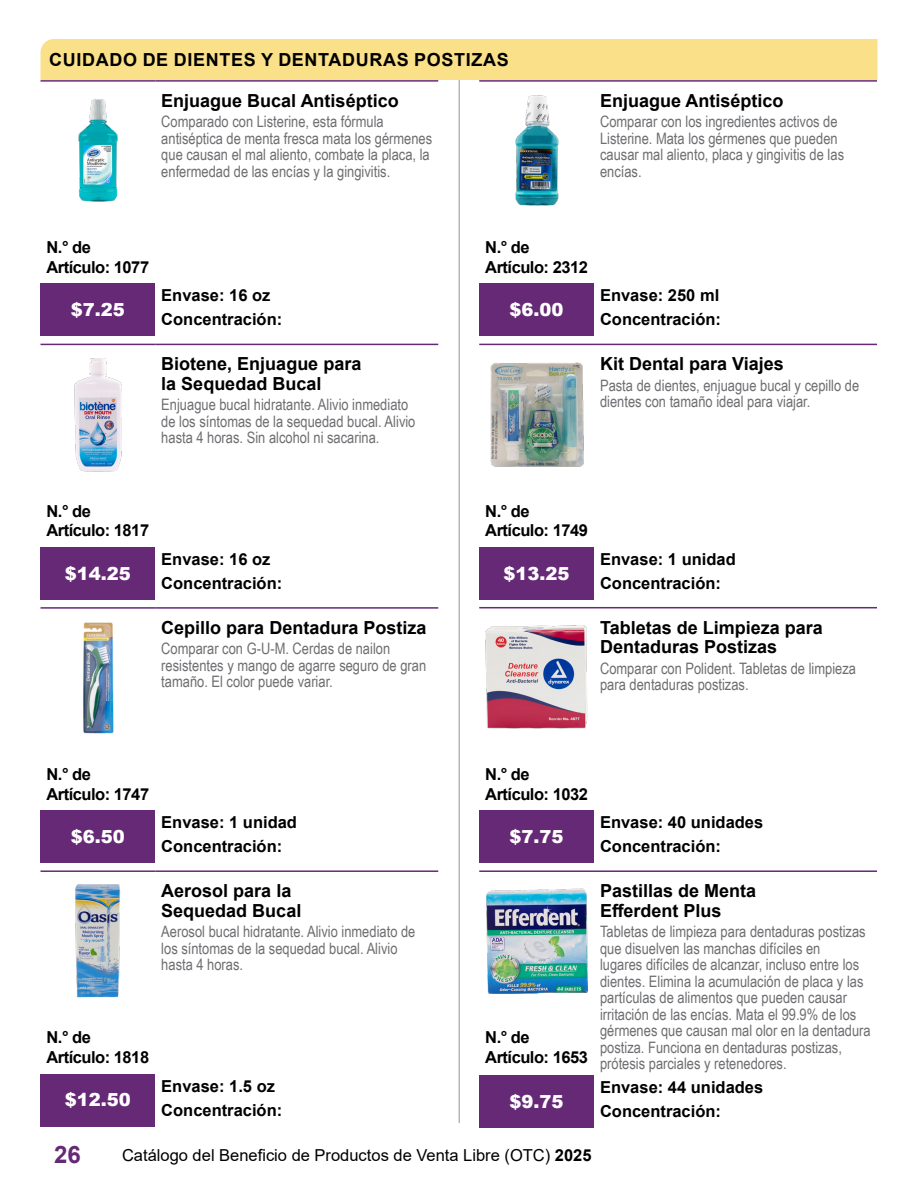
<style>
.page{position:relative;width:918px;height:1188px;background:#fff}
.page>*{position:absolute;margin:0;border:0;box-sizing:border-box;transform-origin:0 0}
.t1{font:700 24px "Arial";color:#662976}
.t2{font:700 18px/19.5px "Arial";color:#000}
.t3{font:900 18px "Arial";color:#fff}
.t4{font:700 18px "Arial";letter-spacing:.035em;color:#000}
.t5{font:700 16.5px "Arial";color:#000}
.t6{font:700 16.5px/19.8px "Arial";letter-spacing:-.03em;color:#000}
.t7{font:16.5px "Arial";color:#000}
.t8{font:15.75px/16.5px "Arial Narrow";color:#6d6e71}
.s1{font-weight:700}
</style>
<div class="page">
<hr style="left:459px;top:80px;width:1px;height:1043px;background:#939598">
<hr style="left:40px;top:344px;width:115px;height:1px;background:#662976">
<hr style="left:155px;top:344px;width:283px;height:1px;background:#662976">
<hr style="left:479px;top:344px;width:115px;height:1px;background:#662976">
<hr style="left:594px;top:344px;width:283px;height:1px;background:#662976">
<hr style="left:40px;top:607px;width:115px;height:2px;background:#662976">
<hr style="left:155px;top:607px;width:283px;height:2px;background:#662976">
<hr style="left:479px;top:607px;width:115px;height:1px;background:#662976">
<hr style="left:594px;top:607px;width:283px;height:1px;background:#662976">
<hr style="left:40px;top:870px;width:115px;height:2px;background:#662976">
<hr style="left:155px;top:870px;width:283px;height:2px;background:#662976">
<hr style="left:479px;top:870px;width:115px;height:2px;background:#662976">
<hr style="left:594px;top:870px;width:283px;height:2px;background:#662976">
<hr style="left:40px;top:80px;width:115px;height:2px;background:#662976">
<hr style="left:155px;top:80px;width:283px;height:2px;background:#662976">
<hr style="left:479px;top:80px;width:115px;height:2px;background:#662976">
<hr style="left:594px;top:80px;width:283px;height:2px;background:#662976">
<div style="left:40px;top:39px;width:838px;height:41px;background:#fae089"></div>
<img style="left:78px;top:99px;width:40px;height:103px">
<div style="left:40px;top:283px;width:115px;height:53px;background:#662976"></div>
<img style="left:74px;top:358px;width:48px;height:113px">
<div style="left:41px;top:547px;width:114px;height:53px;background:#662976"></div>
<img style="left:83px;top:622px;width:31px;height:112px">
<div style="left:41px;top:810px;width:114px;height:53px;background:#662976"></div>
<img style="left:75px;top:884px;width:46px;height:114px">
<div style="left:41px;top:1074px;width:114px;height:52px;background:#662976"></div>
<img style="left:515px;top:95px;width:44px;height:111px">
<div style="left:479px;top:283px;width:115px;height:53px;background:#662976"></div>
<img style="left:490px;top:362px;width:94px;height:105px">
<div style="left:479px;top:547px;width:115px;height:53px;background:#662976"></div>
<img style="left:485px;top:625px;width:103px;height:104px">
<div style="left:479px;top:810px;width:115px;height:53px;background:#662976"></div>
<img style="left:486px;top:888px;width:102px;height:106px">
<div style="left:479px;top:1075px;width:115px;height:53px;background:#662976"></div>
<h3 class="t4" style="left:49px;top:47px;width:461px">CUIDADO DE DIENTES Y DENTADURAS POSTIZAS</h3>
<p class="t2" style="left:161px;top:91px;width:239px">Enjuague Bucal Antiséptico</p>
<p class="t8" style="left:161px;top:113px;width:272px">Comparado con Listerine, esta fórmula antiséptica de menta fresca mata los gérmenes que causan el mal aliento, combate la placa, la enfermedad de las encías y la gingivitis.</p>
<p class="t2" style="left:600px;top:91px;width:185px">Enjuague Antiséptico</p>
<p class="t8" style="left:600px;top:113px;width:246px">Comparar con los ingredientes activos de Listerine. Mata los gérmenes que pueden causar mal aliento, placa y gingivitis de las encías.</p>
<p class="t6" style="left:47px;top:237px;width:104px">N.° de<br>Artículo: 1077</p>
<p class="t3" style="left:71px;top:297px;width:56px">$7.25</p>
<p class="t5" style="left:161px;top:284px;width:111px">Envase: 16 oz</p>
<p class="t5" style="left:161px;top:308px;width:123px">Concentración:</p>
<p class="t2" style="left:161px;top:354px;width:202px">Biotene, Enjuague para la Sequedad Bucal</p>
<p class="t8" style="left:161px;top:396px;width:256px">Enjuague bucal hidratante. Alivio inmediato de los síntomas de la sequedad bucal. Alivio hasta 4 horas. Sin alcohol ni sacarina.</p>
<p class="t6" style="left:485px;top:237px;width:104px">N.° de<br>Artículo: 2312</p>
<p class="t3" style="left:510px;top:297px;width:56px">$6.00</p>
<p class="t5" style="left:600px;top:284px;width:121px">Envase: 250 ml</p>
<p class="t5" style="left:600px;top:308px;width:123px">Concentración:</p>
<p class="t2" style="left:600px;top:354px;width:185px">Kit Dental para Viajes</p>
<p class="t8" style="left:600px;top:377px;width:261px">Pasta de dientes, enjuague bucal y cepillo de dientes con tamaño ideal para viajar.</p>
<p class="t6" style="left:47px;top:501px;width:104px">N.° de<br>Artículo: 1817</p>
<p class="t3" style="left:65px;top:560px;width:68px">$14.25</p>
<p class="t5" style="left:161px;top:547px;width:111px">Envase: 16 oz</p>
<p class="t5" style="left:161px;top:571px;width:123px">Concentración:</p>
<p class="t2" style="left:161px;top:618px;width:267px">Cepillo para Dentadura Postiza</p>
<p class="t8" style="left:161px;top:640px;width:266px">Comparar con G-U-M. Cerdas de nailon resistentes y mango de agarre seguro de gran tamaño. El color puede variar.</p>
<p class="t6" style="left:485px;top:501px;width:104px">N.° de<br>Artículo: 1749</p>
<p class="t3" style="left:504px;top:560px;width:68px">$13.25</p>
<p class="t5" style="left:600px;top:547px;width:137px">Envase: 1 unidad</p>
<p class="t5" style="left:600px;top:571px;width:123px">Concentración:</p>
<p class="t2" style="left:600px;top:618px;width:224px">Tabletas de Limpieza para<br>Dentaduras Postizas</p>
<p class="t8" style="left:600px;top:659px;width:258px">Comparar con Polident. Tabletas de limpieza para dentaduras postizas.</p>
<p class="t6" style="left:47px;top:765px;width:104px">N.° de<br>Artículo: 1747</p>
<p class="t3" style="left:71px;top:824px;width:56px">$6.50</p>
<p class="t5" style="left:161px;top:811px;width:137px">Envase: 1 unidad</p>
<p class="t5" style="left:161px;top:835px;width:123px">Concentración:</p>
<p class="t6" style="left:485px;top:764px;width:104px">N.° de<br>Artículo: 1032</p>
<p class="t3" style="left:510px;top:823px;width:56px">$7.75</p>
<p class="t5" style="left:600px;top:811px;width:165px">Envase: 40 unidades</p>
<p class="t5" style="left:600px;top:835px;width:123px">Concentración:</p>
<p class="t2" style="left:161px;top:881px;width:142px">Aerosol para la<br>Sequedad Bucal</p>
<p class="t8" style="left:161px;top:923px;width:256px">Aerosol bucal hidratante. Alivio inmediato de los síntomas de la sequedad bucal. Alivio hasta 4 horas.</p>
<p class="t6" style="left:47px;top:1028px;width:104px">N.° de<br>Artículo: 1818</p>
<p class="t3" style="left:65px;top:1087px;width:68px">$12.50</p>
<p class="t5" style="left:161px;top:1074px;width:115px">Envase: 1.5 oz</p>
<p class="t5" style="left:161px;top:1098px;width:123px">Concentración:</p>
<p class="t6" style="left:485px;top:1028px;width:104px">N.° de<br>Artículo: 1653</p>
<p class="t3" style="left:510px;top:1089px;width:56px">$9.75</p>
<p class="t2" style="left:600px;top:881px;width:158px">Pastillas de Menta<br>Efferdent Plus</p>
<p class="t8" style="left:600px;top:923px;width:272px">Tabletas de limpieza para dentaduras postizas que disuelven las manchas difíciles en<br>lugares difíciles de alcanzar, incluso entre los dientes. Elimina la acumulación de placa y las partículas de alimentos que pueden causar irritación de las encías. Mata el 99.9% de los gérmenes que causan mal olor en la dentadura postiza. Funciona en dentaduras postizas, prótesis parciales y retenedores.</p>
<p class="t5" style="left:600px;top:1076px;width:165px">Envase: 44 unidades</p>
<p class="t5" style="left:600px;top:1100px;width:123px">Concentración:</p>
<h1 class="t1" style="left:54px;top:1138px;width:28px">26</h1>
<p class="t7" style="left:122px;top:1143px;width:471px">Catálogo del Beneficio de Productos de Venta Libre (OTC) <span class="s1">2025</span></p>
</div>
